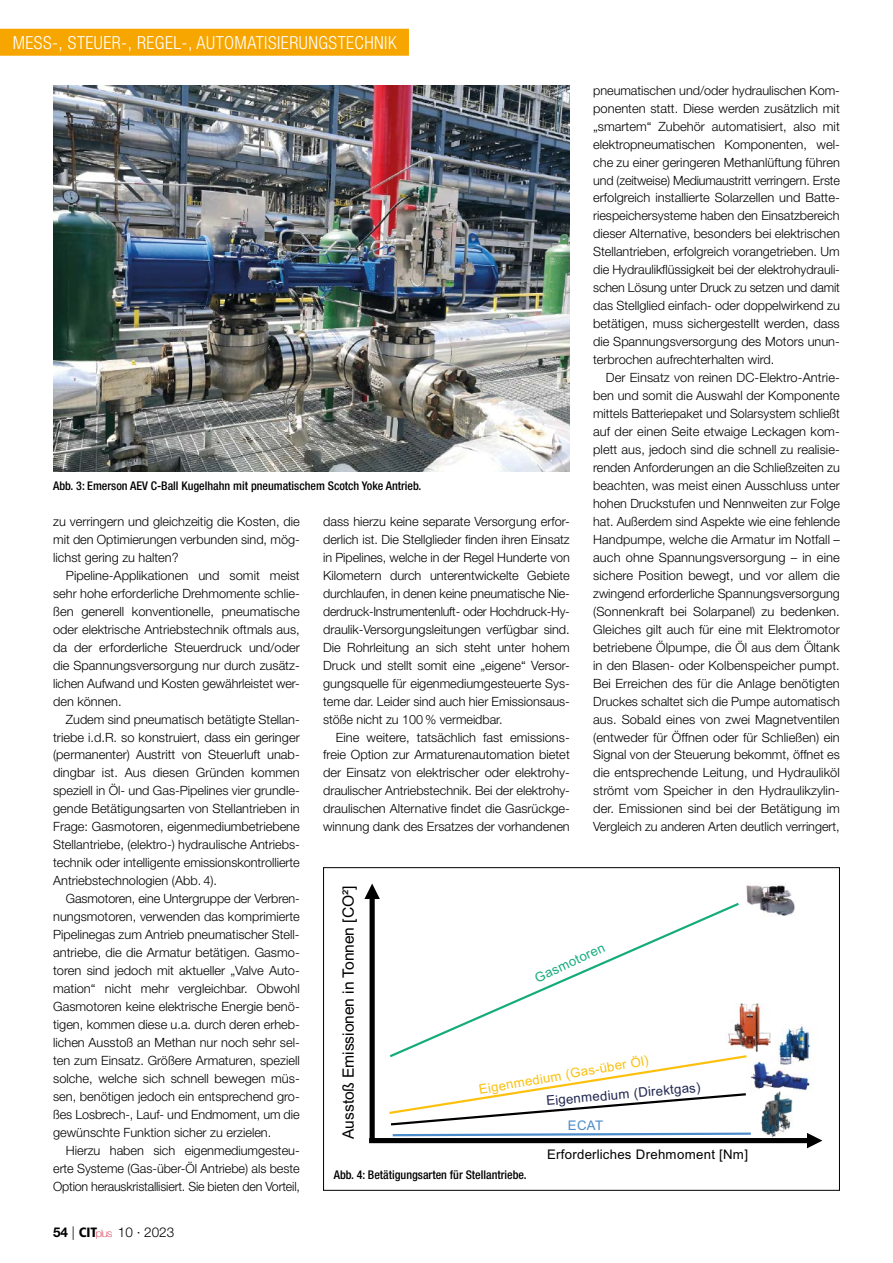
<style>
.page{position:relative;width:893px;height:1263px;background:#fff}
.page>*{position:absolute;margin:0;border:0;box-sizing:border-box;transform-origin:0 0}
.t1{font:300 condensed 18px "Helvetica Neue LT Std";letter-spacing:.025em;color:#fff}
.t2{font:15.6px "Arial";letter-spacing:-.005em;color:#000}
.t3{font:300 13.5px "Helvetica Neue LT Std";color:#000}
.t4{font:13.2px "Arial";letter-spacing:.02em;color:#000}
.t5{font:13.2px "Arial";color:#fcc00d}
.t6{font:13.2px "Arial";color:#212850}
.t7{font:13.2px "Arial";color:#15ac7d}
.t8{font:13.2px "Arial";color:#4b8cca}
.t9{font:300 12.75px/18px "Helvetica Neue LT Std";color:#000;text-align:justify}
.t10{font:500 condensed 12px "Helvetica Neue LT Std";color:#000}
.s1{font-weight:700}
.s2{font-family:"Frutiger LT Std";font-weight:900;font-stretch:condensed}
.s3{font-weight:100;font-size:10.65px;color:#ce1531}
</style>
<div class="page">
<img style="left:53px;top:85px;width:517px;height:387px">
<svg style="left:364px;top:883px;width:458px;height:265px"></svg>
<img style="left:760px;top:1089px;width:32px;height:48px">
<div style="left:0;top:29px;width:409px;height:27px;background:#f7a600"></div>
<h1 class="t1" style="left:13px;top:32px;width:385px">MESS-, STEUER-, REGEL-, AUTOMATISIERUNGSTECHNIK</h1>
<p class="t9" style="left:593px;top:81px;width:248px">pneumatischen und/oder hydraulischen Kom&shy;ponenten statt. Diese werden zusätzlich mit „smartem“ Zubehör automatisiert, also mit elektropneumatischen Komponenten, wel&shy;che zu einer geringeren Methanlüftung führen und (zeitweise) Mediumaustritt verringern. Erste erfolgreich installierte Solarzellen und Batte&shy;riespeichersysteme haben den Einsatzbereich dieser Alternative, besonders bei elektrischen Stellantrieben, erfolgreich vorangetrieben. Um die Hydraulikflüssigkeit bei der elektrohydrauli&shy;schen Lösung unter Druck zu setzen und damit das Stellglied einfach- oder doppelwirkend zu betätigen, muss sichergestellt werden, dass die Spannungsversorgung des Motors unun&shy;terbrochen aufrechterhalten wird.</p>
<p class="t9" style="left:593px;top:368px;width:248px;text-indent:13px">Der Einsatz von reinen DC-Elektro-Antrie&shy;ben und somit die Auswahl der Komponente mittels Batteriepaket und Solarsystem schließt auf der einen Seite etwaige Leckagen kom&shy;plett aus, jedoch sind die schnell zu realisie&shy;renden Anforderungen an die Schließzeiten zu beachten, was meist einen Ausschluss unter hohen Druckstufen und Nennweiten zur Folge hat. Außerdem sind Aspekte wie eine fehlende Handpumpe, welche die Armatur im Notfall – auch ohne Spannungsversorgung – in eine sichere Position bewegt, und vor allem die zwingend erforderliche Spannungsversorgung (Sonnenkraft bei Solarpanel) zu bedenken.<br>Gleiches gilt auch für eine mit Elektromotor betriebene Ölpumpe, die Öl aus dem Öltank in den Blasen- oder Kolbenspeicher pumpt.<br>Bei Erreichen des für die Anlage benötigten Druckes schaltet sich die Pumpe automatisch aus. Sobald eines von zwei Magnetventilen (entweder für Öffnen oder für Schließen) ein Signal von der Steuerung bekommt, öffnet es die entsprechende Leitung, und Hydrauliköl strömt vom Speicher in den Hydraulikzylin&shy;der. Emissionen sind bei der Betätigung im Vergleich zu anderen Arten deutlich verringert,</p>
<p class="t10" style="left:53px;top:478px;width:370px">Abb. 3: Emerson AEV C-Ball Kugelhahn mit pneumatischem Scotch Yoke Antrieb.</p>
<p class="t9" style="left:53px;top:512px;width:248px">zu verringern und gleichzeitig die Kosten, die mit den Optimierungen verbunden sind, mög&shy;lichst gering zu halten?</p>
<p class="t9" style="left:53px;top:566px;width:248px;text-indent:13px">Pipeline-Applikationen und somit meist sehr hohe erforderliche Drehmomente schlie&shy;ßen generell konventionelle, pneumatische oder elektrische Antriebstechnik oftmals aus, da der erforderliche Steuerdruck und/oder die Spannungsversorgung nur durch zusätz&shy;lichen Aufwand und Kosten gewährleistet wer&shy;den können.</p>
<p class="t9" style="left:53px;top:710px;width:248px;text-indent:13px">Zudem sind pneumatisch betätigte Stellan&shy;triebe i.d.R. so konstruiert, dass ein geringer (permanenter) Austritt von Steuerluft unab&shy;dingbar ist. Aus diesen Gründen kommen speziell in Öl- und Gas-Pipelines vier grundle&shy;gende Betätigungsarten von Stellantrieben in Frage: Gasmotoren, eigenmediumbetriebene Stellantriebe, (elektro-) hydraulische Antriebs&shy;technik oder intelligente emissionskontrollierte Antriebstechnologien (Abb. 4).</p>
<p class="t9" style="left:53px;top:889px;width:248px;text-align:left;text-indent:13px">Gasmotoren, eine Untergruppe der Verbren&shy;nungsmotoren, verwenden das komprimierte Pipelinegas zum Antrieb pneumatischer Stell&shy;antriebe, die die Armatur betätigen. Gasmo&shy;toren sind jedoch mit aktueller „Valve Auto&shy;mation“ nicht mehr vergleichbar. Obwohl Gasmotoren keine elektrische Energie benö&shy;tigen, kommen diese u.a. durch deren erheb&shy;lichen Ausstoß an Methan nur noch sehr sel&shy;ten zum Einsatz. Größere Armaturen, speziell solche, welche sich schnell bewegen müs&shy;sen, benötigen jedoch ein entsprechend gro&shy;ßes Losbrech-, Lauf- und Endmoment, um die gewünschte Funktion sicher zu erzielen.</p>
<p class="t9" style="left:53px;top:1141px;width:248px;text-indent:13px">Hierzu haben sich eigenmediumgesteu&shy;erte Systeme (Gas-über-Öl Antriebe) als beste Option herauskristallisiert. Sie bieten den Vorteil,</p>
<p class="t9" style="left:323px;top:512px;width:248px">dass hierzu keine separate Versorgung erfor&shy;derlich ist. Die Stellglieder finden ihren Einsatz in Pipelines, welche in der Regel Hunderte von Kilometern durch unterentwickelte Gebiete durchlaufen, in denen keine pneumatische Nie&shy;derdruck-Instrumentenluft- oder Hochdruck-Hy&shy;draulik-Versorgungsleitungen verfügbar sind.<br>Die Rohrleitung an sich steht unter hohem Druck und stellt somit eine „eigene“ Versor&shy;gungsquelle für eigenmediumgesteuerte Sys&shy;teme dar. Leider sind auch hier Emissionsaus&shy;stöße nicht zu 100 % vermeidbar.</p>
<p class="t9" style="left:323px;top:728px;width:248px;text-indent:13px">Eine weitere, tatsächlich fast emissions&shy;freie Option zur Armaturenautomation bietet der Einsatz von elektrischer oder elektrohy&shy;draulischer Antriebstechnik. Bei der elektrohy&shy;draulischen Alternative findet die Gasrückge&shy;winnung dank des Ersatzes der vorhandenen</p>
<p class="t2" style="left:338px;top:1139px;width:255px;rotate:-90deg">Ausstoß Emissionen in Tonnen [CO²]</p>
<p class="t7" style="left:532px;top:971px;width:77px;rotate:-25deg">Gasmotoren</p>
<p class="t5" style="left:478px;top:1081px;width:173px;rotate:-10deg">Eigenmedium (Gas-über Öl)</p>
<p class="t6" style="left:545px;top:1092px;width:156px;rotate:-5deg">Eigenmedium (Direktgas)</p>
<p class="t8" style="left:568px;top:1117px;width:37px">ECAT</p>
<p class="t4" style="left:547px;top:1145px;width:202px">Erforderliches Drehmoment [Nm]</p>
<p class="t10" style="left:334px;top:1168px;width:194px">Abb. 4: Betätigungsarten für Stellantriebe.</p>
<p class="t3" style="left:53px;top:1224px;width:123px"><span class="s1">54</span> | <span class="s2">CIT</span><span class="s3">plus</span> 10 · 2023</p>
</div>
